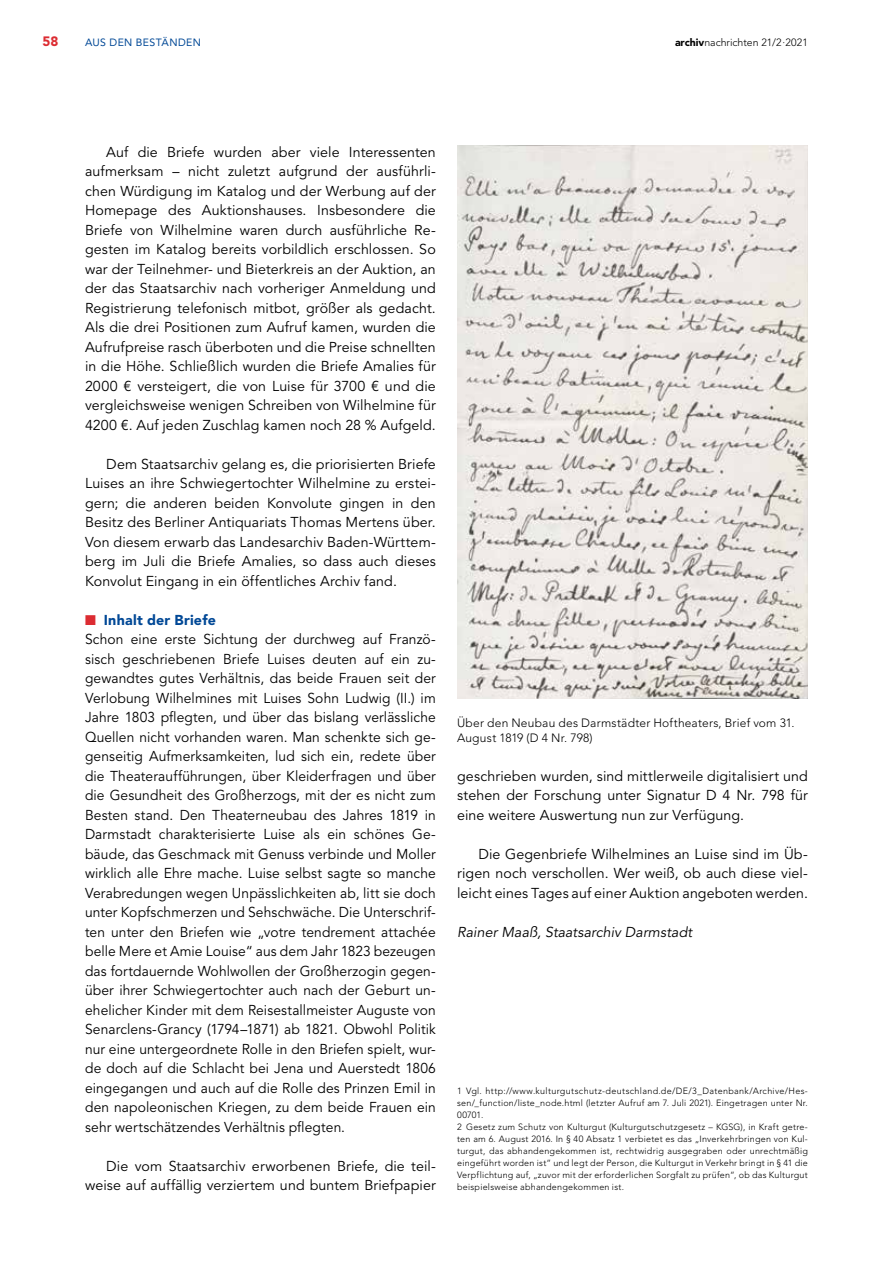
<style>
.page{position:relative;width:893px;height:1263px;background:#fff}
.page>*{position:absolute;margin:0;border:0;box-sizing:border-box;transform-origin:0 0}
.t1{font:14.25px/19.5px "Avenir";letter-spacing:.01em;color:#000;text-align:justify}
.t2{font:italic 14.25px "Avenir";letter-spacing:.005em;color:#000}
.t3{font:900 13.5px "Avenir";color:#dc2c32}
.t4{font:300 12px/15px "Avenir";letter-spacing:.015em;color:#000}
.t5{font:300 10.5px "Avenir";color:#000}
.t6{font:10.5px "Avenir";letter-spacing:.04em;color:#004896}
.t7{font:300 9px/12px "Avenir";letter-spacing:.03em;color:#000}
.s1{font-weight:900}
.s2{color:#dc2c32}
.s3{font-weight:900;color:#004896}
</style>
<div class="page">
<img style="left:457px;top:146px;width:351px;height:552px">
<p class="t3" style="left:43px;top:33px;width:17px">58</p>
<p class="t6" style="left:85px;top:36px;width:117px">AUS DEN BESTÄNDEN</p>
<p class="t5" style="left:675px;top:36px;width:134px"><span class="s1">archiv</span>nachrichten 21/2·2021</p>
<p class="t1" style="left:85px;top:142px;width:352px;text-indent:21px">Auf die Briefe wurden aber viele Interessenten aufmerksam – nicht zuletzt aufgrund der ausführli&shy;chen Würdigung im Katalog und der Werbung auf der Homepage des Auktionshauses. Insbesondere die Briefe von Wilhelmine waren durch ausführliche Re&shy;gesten im Katalog bereits vorbildlich erschlossen. So war der Teilnehmer- und Bieterkreis an der Auktion, an der das Staatsarchiv nach vorheriger Anmeldung und Registrierung telefonisch mitbot, größer als gedacht.<br>Als die drei Positionen zum Aufruf kamen, wurden die Aufrufpreise rasch überboten und die Preise schnellten in die Höhe. Schließlich wurden die Briefe Amalies für 2000 € versteigert, die von Luise für 3700 € und die vergleichsweise wenigen Schreiben von Wilhelmine für 4200 €. Auf jeden Zuschlag kamen noch 28 % Aufgeld.</p>
<p class="t1" style="left:85px;top:454px;width:352px;text-indent:21px">Dem Staatsarchiv gelang es, die priorisierten Briefe Luises an ihre Schwiegertochter Wilhelmine zu erstei&shy;gern; die anderen beiden Konvolute gingen in den Besitz des Berliner Antiquariats Thomas Mertens über.<br>Von diesem erwarb das Landesarchiv Baden-Württem&shy;berg im Juli die Briefe Amalies, so dass auch dieses Konvolut Eingang in ein öffentliches Archiv fand.</p>
<p class="t1" style="left:85px;top:610px;width:352px;text-align:left"><span class="s2">■</span> <span class="s3">Inhalt der Briefe<br></span>Schon eine erste Sichtung der durchweg auf Franzö&shy;sisch geschriebenen Briefe Luises deuten auf ein zu&shy;gewandtes gutes Verhältnis, das beide Frauen seit der Verlobung Wilhelmines mit Luises Sohn Ludwig (II.) im Jahre 1803 pflegten, und über das bislang verlässliche Quellen nicht vorhanden waren. Man schenkte sich ge&shy;genseitig Aufmerksamkeiten, lud sich ein, redete über die Theateraufführungen, über Kleiderfragen und über die Gesundheit des Großherzogs, mit der es nicht zum Besten stand. Den Theaterneubau des Jahres 1819 in Darmstadt charakterisierte Luise als ein schönes Ge&shy;bäude, das Geschmack mit Genuss verbinde und Moller wirklich alle Ehre mache. Luise selbst sagte so manche Verabredungen wegen Unpässlichkeiten ab, litt sie doch unter Kopfschmerzen und Sehschwäche. Die Unterschrif&shy;ten unter den Briefen wie „votre tendrement attachée belle Mere et Amie Louise“ aus dem Jahr 1823 bezeugen das fortdauernde Wohlwollen der Großherzogin gegen&shy;über ihrer Schwiegertochter auch nach der Geburt un&shy;ehelicher Kinder mit dem Reisestallmeister Auguste von Senarclens-Grancy (1794–1871) ab 1821. Obwohl Politik nur eine untergeordnete Rolle in den Briefen spielt, wur&shy;de doch auf die Schlacht bei Jena und Auerstedt 1806 eingegangen und auch auf die Rolle des Prinzen Emil in den napoleonischen Kriegen, zu dem beide Frauen ein sehr wertschätzendes Verhältnis pflegten.</p>
<p class="t1" style="left:85px;top:1156px;width:352px;text-align:right">Die vom Staatsarchiv erworbenen Briefe, die teil&shy;weise auf auffällig verziertem und buntem Briefpapier</p>
<p class="t4" style="left:457px;top:715px;width:339px">Über den Neubau des Darmstädter Hoftheaters, Brief vom 31.<br>August 1819 (D 4 Nr. 798)</p>
<p class="t1" style="left:457px;top:766px;width:352px">geschrieben wurden, sind mittlerweile digitalisiert und stehen der Forschung unter Signatur D 4 Nr. 798 für eine weitere Auswertung nun zur Verfügung.</p>
<p class="t1" style="left:457px;top:844px;width:352px;text-indent:21px">Die Gegenbriefe Wilhelmines an Luise sind im Üb&shy;rigen noch verschollen. Wer weiß, ob auch diese viel&shy;leicht eines Tages auf einer Auktion angeboten werden.</p>
<p class="t2" style="left:457px;top:923px;width:237px">Rainer Maaß, Staatsarchiv Darmstadt</p>
<p class="t7" style="left:457px;top:1085px;width:352px">1 Vgl. http://www.kulturgutschutz-deutschland.de/DE/3_Datenbank/Archive/Hes&shy;sen/_function/liste_node.html (letzter Aufruf am 7. Juli 2021). Eingetragen unter Nr.<br>00701.<br>2 Gesetz zum Schutz von Kulturgut (Kulturgutschutzgesetz – KGSG), in Kraft getre&shy;ten am 6. August 2016. In § 40 Absatz 1 verbietet es das „Inverkehrbringen von Kul&shy;turgut, das abhandengekommen ist, rechtwidrig ausgegraben oder unrechtmäßig eingeführt worden ist“ und legt der Person, die Kulturgut in Verkehr bringt in § 41 die Verpflichtung auf, „zuvor mit der erforderlichen Sorgfalt zu prüfen“, ob das Kulturgut beispielsweise abhandengekommen ist.</p>
</div>
